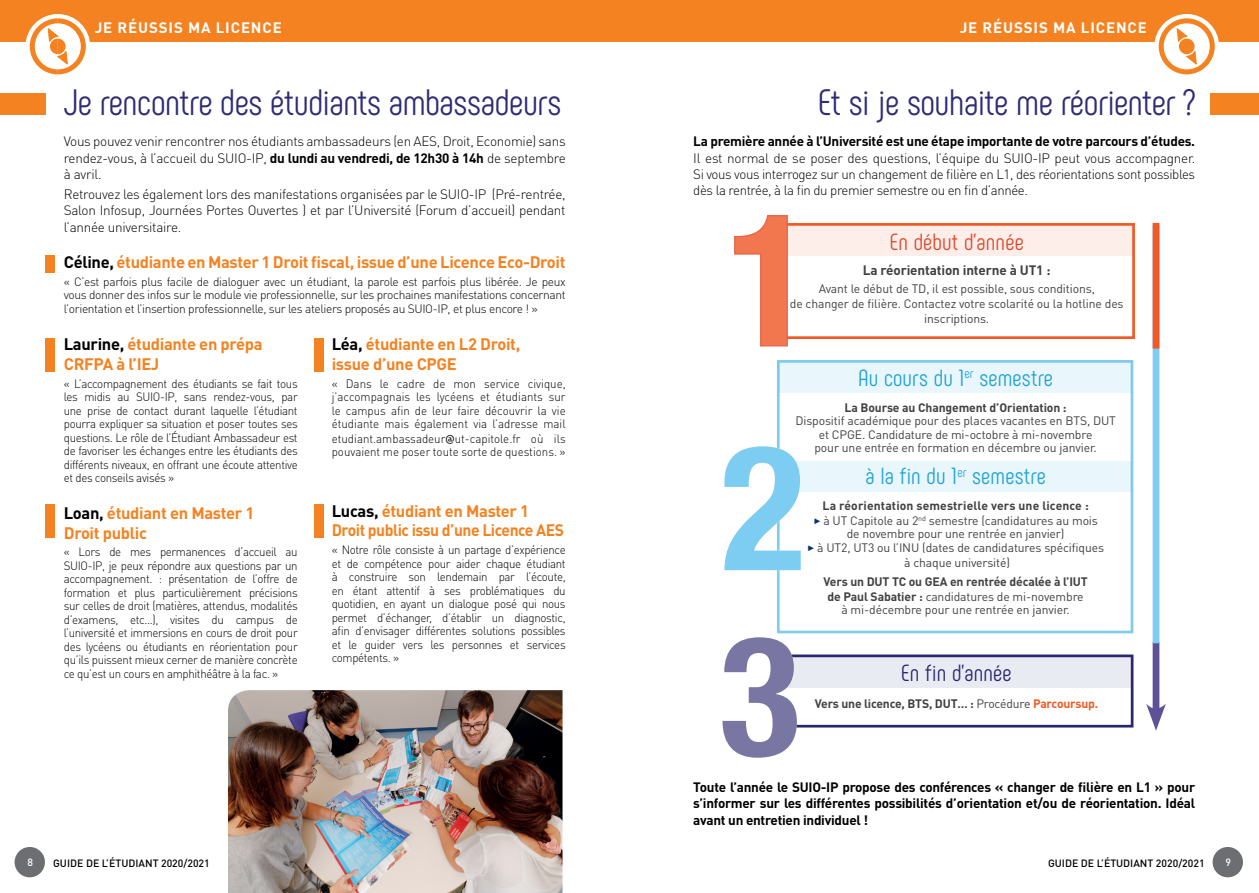
<style>
.page{position:relative;width:1259px;height:893px;background:#fff}
.page>*{position:absolute;margin:0;border:0;box-sizing:border-box;transform-origin:0 0}
.t1{font:36.75px "Phenomena";letter-spacing:-.01em;color:#2f2b75}
.t2{font:23.4px "Phenomena";letter-spacing:.01em;color:#1da2d4}
.t3{font:23.4px "Phenomena";letter-spacing:.01em;color:#e1472a}
.t4{font:23.4px "Phenomena";letter-spacing:.005em;color:#28266e}
.t5{font:700 16.5px/19.8px "DIN Pro";letter-spacing:-.02em;color:#f58220}
.t6{font:700 15px "DIN Pro";letter-spacing:.06em;color:#fff}
.t7{font:300 13.5px/16.2px "DIN Pro";letter-spacing:-.02em;color:#000;text-align:justify}
.t8{font:700 13.5px/16.2px "DIN Pro";letter-spacing:-.02em;color:#000;text-align:justify}
.t9{font:700 13.5px "DIN Pro";letter-spacing:-.01em;color:#414042}
.t10{font:12.15px/13.5px "DIN Pro";letter-spacing:-.01em;color:#414042;text-align:center}
.t11{font:700 12.15px/14.9px "DIN Pro";letter-spacing:-.01em;color:#414042;text-align:center}
.t12{font:700 12.15px/14.9px "DIN Pro";letter-spacing:.01em;color:#414042;text-align:center}
.t13{font:300 12px/13.5px "DIN Pro";letter-spacing:-.03em;color:#000;text-align:justify;scale:.96 1}
.t14{font:300 12px/13.5px "DIN Pro";letter-spacing:-.03em;color:#000;text-align:justify}
.t15{font:500 10.5px "DIN Pro";color:#000}
.t16{font:500 10.5px "DIN Pro";color:#fff}
.s1{font-weight:700}
.s2{color:#000}
.s3{font-family:"Trebuchet MS";font-weight:400}
.s4{font-family:"Arial";font-weight:400;font-size:8.1px;color:#00346d}
.s5{font-weight:400}
.s6{font-family:"Arial";font-size:8.1px;color:#00346d}
.s7{color:#f15a26}
</style>
<div class="page">
<div style="left:0;top:94px;width:46px;height:21px;background:#f58220"></div>
<div style="left:46px;top:255px;width:9px;height:17px;background:#f58220"></div>
<div style="left:46px;top:338px;width:9px;height:34px;background:#f58220"></div>
<div style="left:46px;top:504px;width:9px;height:34px;background:#f58220"></div>
<div style="left:314px;top:338px;width:9px;height:34px;background:#f58220"></div>
<div style="left:314px;top:504px;width:9px;height:34px;background:#f58220"></div>
<div style="left:0;top:0;width:1259px;height:42px;background:#f58220"></div>
<div style="left:25px;top:14px;width:65px;height:65px;background:#fff;border-radius:50%"></div>
<svg style="left:30px;top:18px;width:56px;height:56px"></svg>
<div style="left:1154px;top:14px;width:65px;height:65px;background:#fff;border-radius:50%"></div>
<svg style="left:1158px;top:18px;width:56px;height:56px"></svg>
<div style="left:1212px;top:847px;width:31px;height:30px;background:#6d6e71;border-radius:50%"></div>
<div style="left:15px;top:847px;width:30px;height:30px;background:#6d6e71;border-radius:50%"></div>
<div style="left:1210px;top:94px;width:49px;height:21px;background:#f58220"></div>
<img style="left:228px;top:690px;width:334px;height:203px">
<div style="left:778px;top:223px;width:357px;height:116px;border:3px solid #f15a26"></div>
<div style="left:780px;top:226px;width:354px;height:30px;background:#fdeee9"></div>
<div style="left:773px;top:654px;width:360px;height:73px;border:3px solid #28266e"></div>
<div style="left:777px;top:360px;width:356px;height:273px;border:3px solid #80cdea"></div>
<div style="left:1152px;top:642px;width:7px;height:73px;background:#5f5197"></div>
<svg style="left:1146px;top:703px;width:20px;height:28px"></svg>
<div style="left:1152px;top:225px;width:7px;height:418px;background:#7dccf2"></div>
<div style="left:1152px;top:223px;width:7px;height:126px;background:#f15a26"></div>
<div style="left:778px;top:363px;width:354px;height:30px;background:#e9f6fc"></div>
<div style="left:778px;top:461px;width:354px;height:31px;background:#e9f6fc"></div>
<svg style="left:734px;top:215px;width:54px;height:132px"></svg>
<svg style="left:724px;top:446px;width:76px;height:124px"></svg>
<div style="left:777px;top:657px;width:353px;height:30px;background:#e9ebf3"></div>
<svg style="left:722px;top:637px;width:75px;height:121px"></svg>
<p class="t6" style="left:95px;top:17px;width:54px">Je réuss</p>
<p class="t6" style="left:168px;top:17px;width:115px">is ma licence</p>
<p class="t6" style="left:959px;top:17px;width:54px">Je réuss</p>
<p class="t6" style="left:1033px;top:17px;width:115px">is ma licence</p>
<h1 class="t1" style="left:64px;top:81px;width:499px">Je rencontre des étudiants ambassadeurs</h1>
<p class="t7" style="left:64px;top:133px;width:503px">Vous pouvez venir rencontrer nos étudiants ambassadeurs (en AES, Droit, Economie) sans rendez-vous, à l’accueil du SUIO-IP, <span class="s1">du lundi au vendredi, de 12h30 à 14h</span> de septembre à avril.</p>
<p class="t7" style="left:64px;top:186px;width:503px">Retrouvez les également lors des manifestations organisées par le SUIO-IP (Pré-rentrée, Salon Infosup, Journées Portes Ouvertes ) et par l’Université (Forum d’accueil) pendant l’année universitaire.</p>
<h3 class="t5" style="left:64px;top:251px;width:503px"><span class="s2">Céline,</span> étudiante en Master 1 Droit fiscal, issue d’une Licence Eco-Droit</h3>
<p class="t14" style="left:64px;top:274px;width:503px">« C’est parfois plus facile de dialoguer avec un étudiant, la parole est parfois plus libérée. Je peux vous donner des infos sur le module vie professionnelle, sur les prochaines manifestations concernant l’orientation et l’insertion professionnelle, sur les ateliers proposés au SUIO-IP, et plus encore ! »</p>
<h3 class="t5" style="left:64px;top:334px;width:200px"><span class="s2">Laurine,</span> étudiante en prépa<br>CRF PA à l’IEJ</h3>
<p class="t13" style="left:64px;top:376px;width:245px">« L’accompagnement des étudiants se fait tous les midis au SUIO-IP, sans rendez-vous, par une prise de contact durant laquelle l’étudiant pourra expliquer sa situation et poser toutes ses questions. Le rôle de l’Étudiant Ambassadeur est de favoriser les échanges entre les étudiants des différents niveaux, en offrant une écoute attentive et des conseils avisés »</p>
<h3 class="t5" style="left:64px;top:502px;width:192px"><span class="s2">Loan,</span> étudiant en Master 1<br>Droit public</h3>
<p class="t13" style="left:64px;top:545px;width:245px">« Lors de mes permanences d’accueil au SUIO-IP, je peux répondre aux questions par un accompagnement. : présentation de l’offre de formation et plus particulièrement précisions sur celles de droit (matières, attendus, modalités d’examens, etc…), visites du campus de l’université et immersions en cours de droit pour des lycéens ou étudiants en réorientation pour qu’ils puissent mieux cerner de manière concrète ce qu’est un cours en amphithéâtre à la fac. »</p>
<h3 class="t5" style="left:332px;top:334px;width:190px"><span class="s2">Léa,</span> étudiante en L2 Droit, issue d’une CPGE</h3>
<p class="t13" style="left:332px;top:376px;width:245px">« Dans le cadre de mon service civique, j’accompagnais les lycéens et étudiants sur le campus afin de leur faire découvrir la vie étudiante mais également via l’adresse mail etudiant.ambassadeur<span class="s3">@</span>ut-capitole.fr où ils pouvaient me poser toute sorte de questions. »</p>
<h3 class="t5" style="left:332px;top:500px;width:234px"><span class="s2">Lucas,</span> étudiant en Master 1<br>Droit public issu d’une Licence AES</h3>
<p class="t13" style="left:332px;top:543px;width:245px">« Notre rôle consiste à un partage d’expérience et de compétence pour aider chaque étudiant à construire son lendemain par l’écoute, en étant attentif à ses problématiques du quotidien, en ayant un dialogue posé qui nous permet d’échanger, d’établir un diagnostic, afin d’envisager différentes solutions possibles et le guider vers les personnes et services compétents. »</p>
<h1 class="t1" style="left:818px;top:81px;width:378px">Et si je souhaite me réorienter ?</h1>
<p class="t8" style="left:693px;top:133px;width:503px">La première année à l’Université est une étape importante de votre parcours d’études.</p>
<p class="t7" style="left:693px;top:149px;width:503px">Il est normal de se poser des questions, l’équipe du SUIO-IP peut vous accompagner.<br>Si vous vous interrogez sur un changement de filière en L1, des réorientations sont possibles dès la rentrée, à la fin du premier semestre ou en fin d’année.</p>
<h2 class="t3" style="left:889px;top:228px;width:136px">En début d’année</h2>
<p class="t9" style="left:863px;top:261px;width:189px">La réorientation interne à UT1 :</p>
<p class="t10" style="left:790px;top:281px;width:335px;line-height:14.9px">Avant le début de TD, il est possible, sous conditions,<br>de changer de filière. Contactez votre scolarité ou la hotline des inscriptions.</p>
<h2 class="t2" style="left:858px;top:364px;width:196px">Au cours du 1<sup>er</sup> semestre</h2>
<p class="t11" style="left:844px;top:399px;width:224px">La Bourse au Changement d’Orientation :</p>
<p class="t10" style="left:795px;top:413px;width:322px">Dispositif académique pour des places vacantes en BTS, DUT et CPGE. Candidature de mi-octobre à mi-novembre<br>pour une entrée en formation en décembre ou janvier.</p>
<h2 class="t2" style="left:865px;top:463px;width:182px">à la fin du 1<sup>er</sup> semestre</h2>
<p class="t12" style="left:813px;top:498px;width:286px">La réorientation semestrielle vers une licence :<br><span class="s4">►</span> <span class="s5">à UT Capitole au 2</span><sup>nd</sup> <span class="s5">semestre (candidatures au mois</span></p>
<p class="t10" style="left:807px;top:527px;width:298px">de novembre pour une rentrée en janvier)<br><span class="s6">►</span> à UT2, UT3 ou l’INU (dates de candidatures spécifiques</p>
<p class="t10" style="left:904px;top:555px;width:107px">à chaque université)</p>
<p class="t11" style="left:823px;top:573px;width:265px">Vers un DUT TC ou GEA en rentrée décalée à l’I UT de Paul Sabatier : <span class="s5">candidatures de mi-novembre</span></p>
<p class="t10" style="left:841px;top:602px;width:230px">à mi-décembre pour une rentrée en janvier.</p>
<h2 class="t4" style="left:901px;top:659px;width:112px">En fin d’année</h2>
<p class="t11" style="left:815px;top:696px;width:285px">Vers une licence, BTS, DUT… : <span class="s5">Procédure</span> <span class="s7">Parcoursup.</span></p>
<p class="t8" style="left:693px;top:779px;width:503px">Toute l’année le SUIO-I P propose des conférences « changer de filière en L1 » pour s’informer sur les différentes possibilités d’orientation et/ou de réorientation. Idéal avant un entretien individuel !</p>
<p class="t16" style="left:27px;top:855px;width:7px">8</p>
<p class="t15" style="left:53px;top:856px;width:158px">GUIDE DE L’ÉTUDIANT 2020/2021</p>
<p class="t15" style="left:1048px;top:856px;width:158px">GUIDE DE L’ÉTUDIANT 2020/2021</p>
<p class="t16" style="left:1225px;top:855px;width:7px">9</p>
</div>
